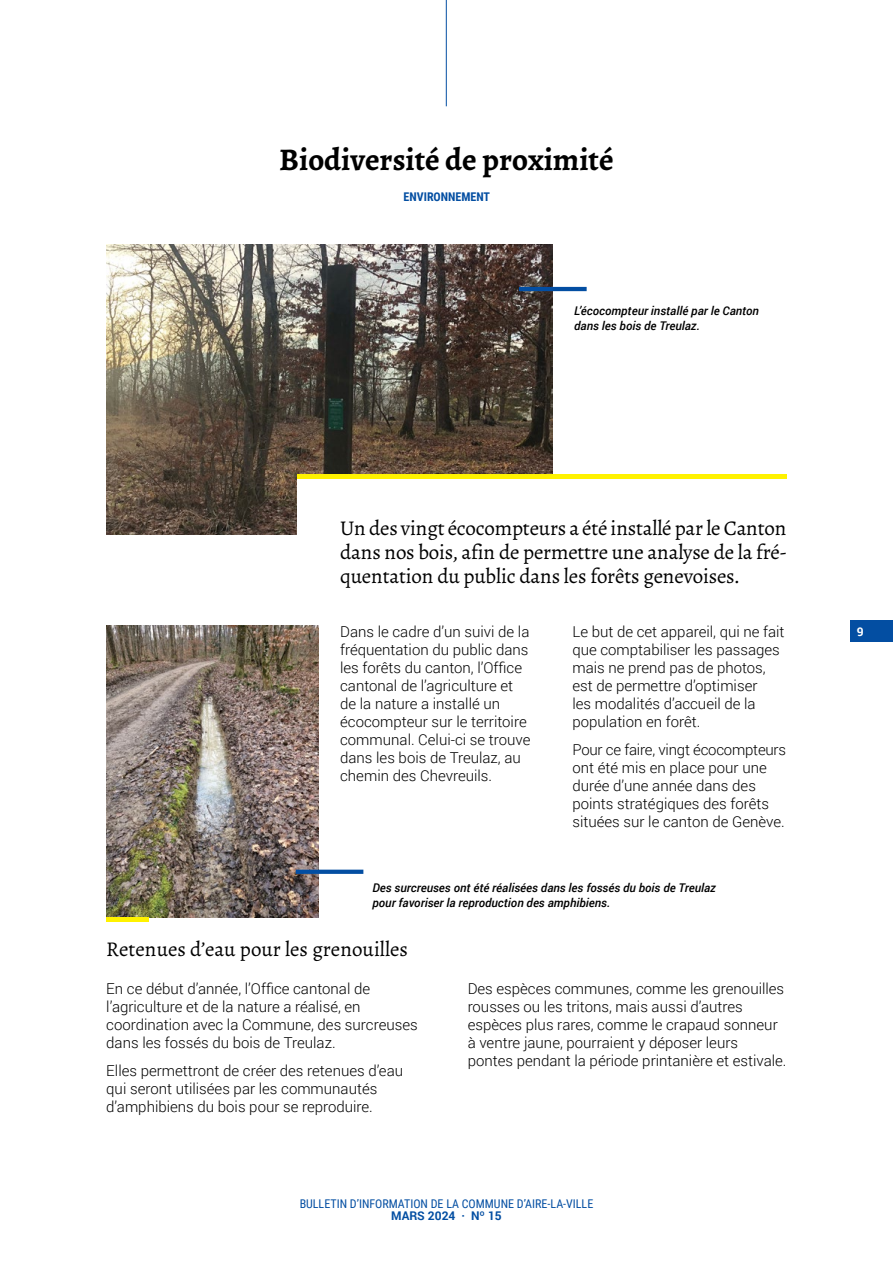
<style>
.page{position:relative;width:893px;height:1263px;background:#fff}
.page>*{position:absolute;margin:0;border:0;box-sizing:border-box;transform-origin:0 0}
.t1{font:700 31.5px "Alegreya";color:#000}
.t2{font:21px/24px "Alegreya";letter-spacing:-.01em;color:#000;text-align:justify}
.t3{font:300 15px/18px "Roboto";color:#000}
.t4{font:italic 500 12px/15px "Roboto";color:#000}
.t5{font:12px "Roboto Condensed";color:#034ea2}
.t6{font:700 12px "Roboto Condensed";color:#034ea2}
.t7{font:700 12px "Roboto";color:#034ea2}
.t8{font:700 12px "Roboto";color:#fff}
</style>
<div class="page">
<img style="left:106px;top:244px;width:447px;height:291px">
<div style="left:298px;top:479px;width:489px;height:163px;background:#fff"></div>
<div style="left:298px;top:474px;width:489px;height:5px;background:#fff200"></div>
<hr style="left:446px;top:0;width:1px;height:106px;background:#034ea2">
<hr style="left:519px;top:287px;width:68px;height:4px;background:#034ea2">
<img style="left:106px;top:626px;width:213px;height:292px">
<svg style="left:296px;top:870px;width:67px;height:4px"></svg>
<hr style="left:106px;top:918px;width:43px;height:4px;background:#fff200">
<div style="left:850px;top:621px;width:43px;height:21px;background:#034ea2"></div>
<h1 class="t1" style="left:279px;top:139px;width:336px">Biodiversité de proximité</h1>
<p class="t6" style="left:404px;top:189px;width:88px">ENVIRONNEMENT</p>
<p class="t4" style="left:574px;top:303px;width:186px">L’écocompteur installé par le Canton dans les bois de Treulaz.</p>
<h2 class="t2" style="left:340px;top:516px;width:448px">Un des vingt écocompteurs a été installé par le Canton dans nos bois, afin de permettre une analyse de la fré&shy;quentation du public dans les forêts genevoises.</h2>
<p class="t3" style="left:340px;top:622px;width:192px">Dans le cadre d’un suivi de la fréquentation du public dans les forêts du canton, l’Office cantonal de l’agriculture et de la nature a installé un écocompteur sur le territoire communal. Celui-ci se trouve dans les bois de Treulaz, au chemin des Chevreuils.</p>
<p class="t3" style="left:572px;top:622px;width:214px">Le but de cet appareil, qui ne fait que comptabiliser les passages mais ne prend pas de photos, est de permettre d’optimiser<br>les modalités d’accueil de la population en forêt.</p>
<p class="t3" style="left:572px;top:740px;width:215px">Pour ce faire, vingt écocompteurs ont été mis en place pour une durée d’une année dans des points stratégiques des forêts situées sur le canton de Genève.</p>
<p class="t4" style="left:372px;top:879px;width:345px">Des surcreuses ont été réalisées dans les fossés du bois de Treulaz pour favoriser la reproduction des amphibiens.</p>
<h2 class="t2" style="left:106px;top:937px;width:303px">Retenues d’eau pour les grenouilles</h2>
<p class="t3" style="left:106px;top:979px;width:313px">En ce début d’année, l’Office cantonal de l’agriculture et de la nature a réalisé, en coordination avec la Commune, des surcreuses dans les fossés du bois de Treulaz.</p>
<p class="t3" style="left:106px;top:1061px;width:298px">Elles permettront de créer des retenues d’eau qui seront utilisées par les communautés d’amphibiens du bois pour se reproduire.</p>
<p class="t3" style="left:468px;top:979px;width:320px">Des espèces communes, comme les grenouilles rousses ou les tritons, mais aussi d’autres espèces plus rares, comme le crapaud sonneur à ventre jaune, pourraient y déposer leurs pontes pendant la période printanière et estivale.</p>
<p class="t5" style="left:300px;top:1196px;width:295px">BULLETIN D’INFORMATION DE LA COMMUNE D’AIRE-LA-VILLE</p>
<p class="t7" style="left:391px;top:1207px;width:112px">MARS 2024 · Nº 15</p>
<p class="t8" style="left:857px;top:623px;width:8px">9</p>
</div>
